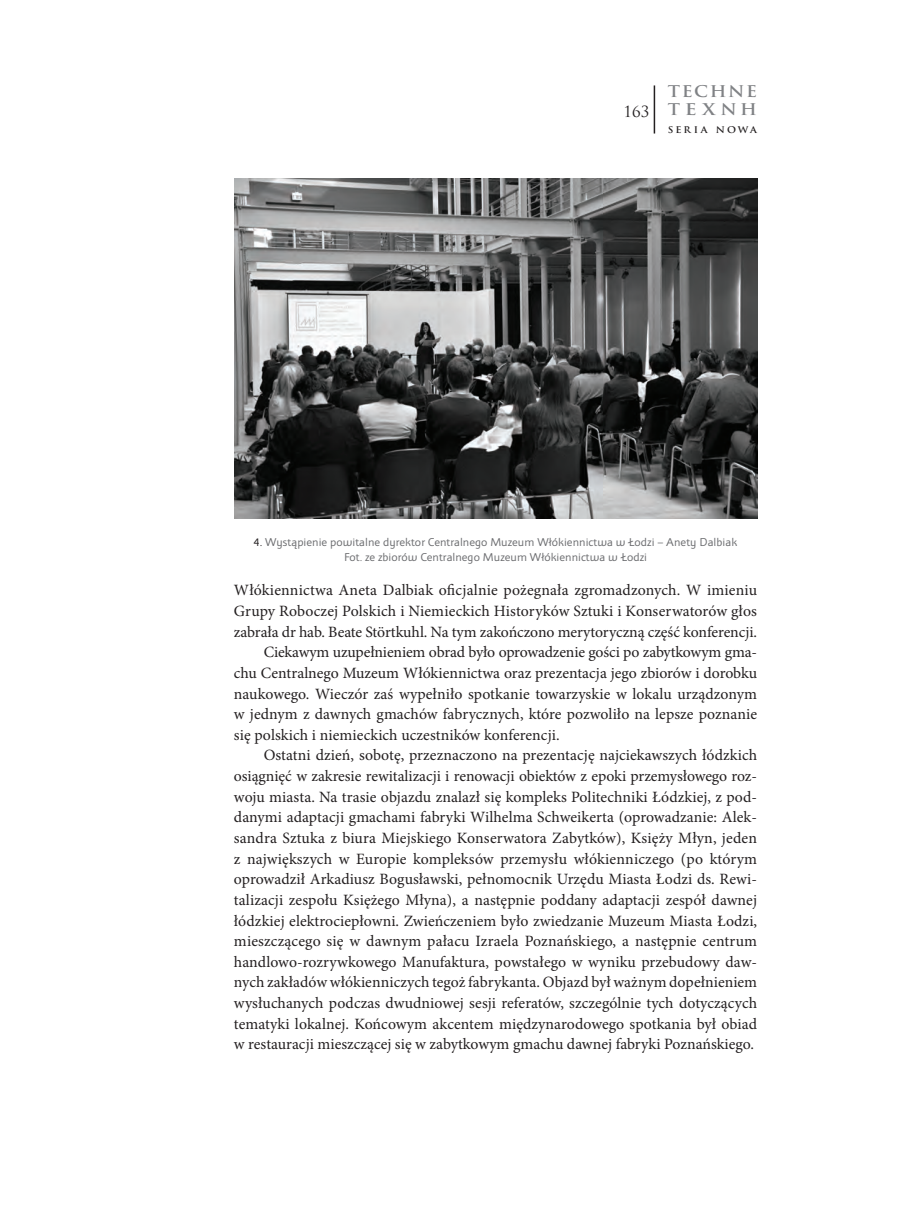
<style>
.page{position:relative;width:906px;height:1212px;background:#fff}
.page>*{position:absolute;margin:0;border:0;box-sizing:border-box;transform-origin:0 0}
.Tekst_artykułu{font:15.75px/20.7px "Minion Pro";color:#231f20;text-align:justify}
.t1{font:700 15.75px/18px "Trajan Pro";letter-spacing:.105em;color:#808285;scale:1.1 1}
.t2{font:15px "Trajan Pro";color:#231f20}
.Podpis_ilustracji{font:12px/15px "Apolonia Nova OT";letter-spacing:.005em;color:#6c6d70;text-align:center}
.t3{font:700 9px "Trajan Pro";letter-spacing:.205em;color:#231f20;scale:1.08 1}
.s1{color:#231f20}
</style>
<div class="page">
<hr style="left:653px;top:85px;width:2px;height:49px;background:#231f20">
<img style="left:234px;top:179px;width:523px;height:340px">
<p class="t2" style="left:623px;top:102px;width:27px">163</p>
<p class="t1" style="left:668px;top:83px;width:83px">TECHNE<br>TEXNH</p>
<p class="t3" style="left:668px;top:124px;width:84px">SERIA NOWA</p>
<p class="Podpis_ilustracji" style="left:254px;top:535px;width:484px"><span class="s1">4.</span> Wystąpienie powitalne dyrektor Centralnego Muzeum Włókiennictwa w Łodzi – Anety Dalbiak<br>Fot. ze zbiorów Centralnego Muzeum Włókiennictwa w Łodzi</p>
<p class="Tekst_artykułu" style="left:234px;top:580px;width:524px">Włókiennictwa Aneta Dalbiak oficjalnie pożegnała zgromadzonych. W imieniu Grupy Roboczej Polskich i Niemieckich Historyków Sztuki i Konserwatorów głos zabrała dr hab. Beate Störtkuhl. Na tym zakończono merytoryczną część konferencji.</p>
<p class="Tekst_artykułu" style="left:234px;top:642px;width:525px;text-indent:30px">Ciekawym uzupełnieniem obrad było oprowadzenie gości po zabytkowym gma&shy;chu Centralnego Muzeum Włókiennictwa oraz prezentacja jego zbiorów i dorobku naukowego. Wieczór zaś wypełniło spotkanie towarzyskie w lokalu urządzonym w jednym z dawnych gmachów fabrycznych, które pozwoliło na lepsze poznanie się polskich i niemieckich uczestników konferencji.</p>
<p class="Tekst_artykułu" style="left:234px;top:745px;width:525px;text-indent:30px">Ostatni dzień, sobotę, przeznaczono na prezentację najciekawszych łódzkich osiągnięć w zakresie rewitalizacji i renowacji obiektów z epoki przemysłowego roz&shy;woju miasta. Na trasie objazdu znalazł się kompleks Politechniki Łódzkiej, z pod&shy;danymi adaptacji gmachami fabryki Wilhelma Schweikerta (oprowadzanie: Alek&shy;sandra Sztuka z biura Miejskiego Konserwatora Zabytków), Księży Młyn, jeden z największych w Europie kompleksów przemysłu włókienniczego (po którym oprowadził Arkadiusz Bogusławski, pełnomocnik Urzędu Miasta Łodzi ds. Rewi&shy;talizacji zespołu Księżego Młyna), a następnie poddany adaptacji zespół dawnej łódzkiej elektrociepłowni. Zwieńczeniem było zwiedzanie Muzeum Miasta Łodzi, mieszczącego się w dawnym pałacu Izraela Poznańskiego, a następnie centrum handlowo-rozrywkowego Manufaktura, powstałego w wyniku przebudowy daw&shy;nych zakładów włókienniczych tegoż fabrykanta. Objazd był ważnym dopełnieniem wysłuchanych podczas dwudniowej sesji referatów, szczególnie tych dotyczących tematyki lokalnej. Końcowym akcentem międzynarodowego spotkania był obiad w restauracji mieszczącej się w zabytkowym gmachu dawnej fabryki Poznańskiego.</p>
</div>
